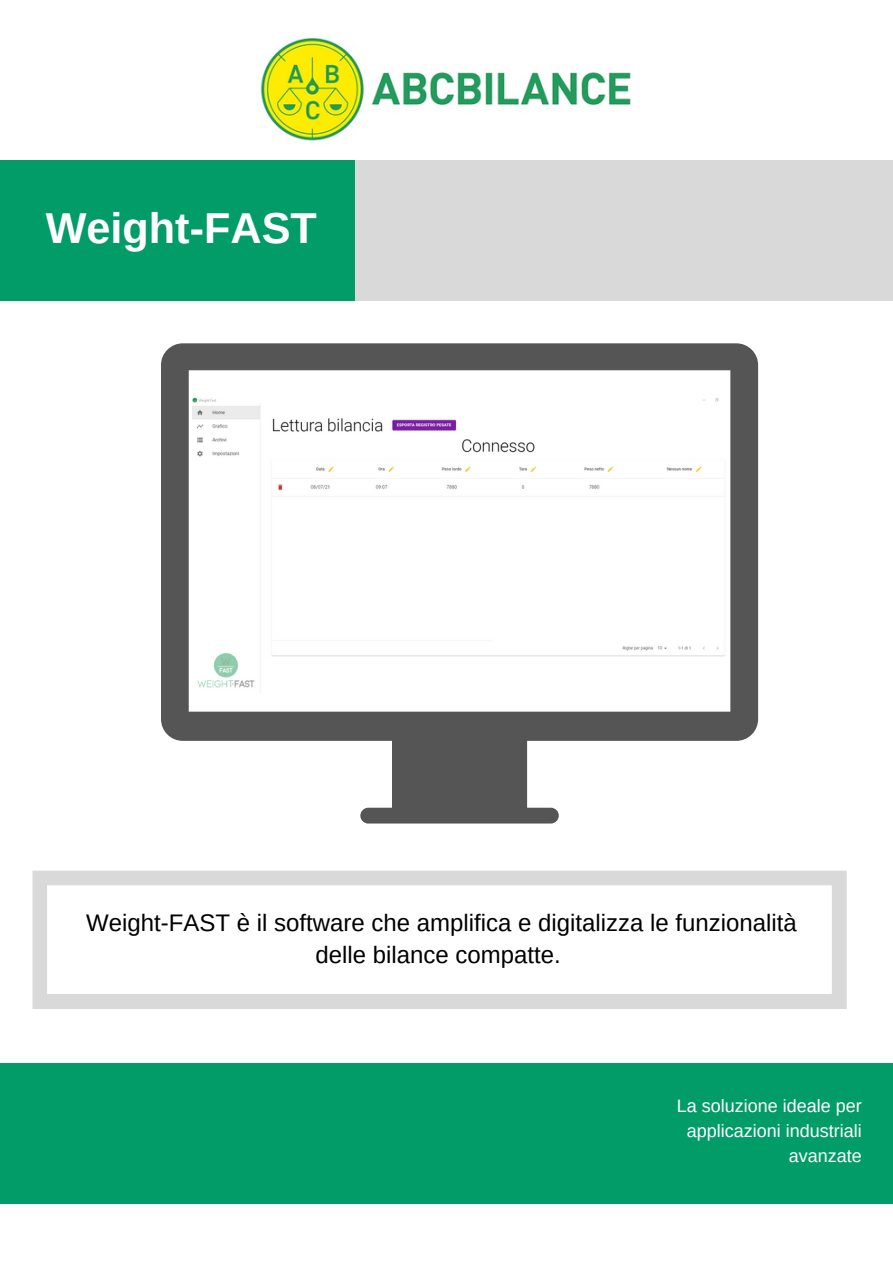
<style>
.page{position:relative;width:893px;height:1264px;background:#fff}
.page>*{position:absolute;margin:0;border:0;box-sizing:border-box;transform-origin:0 0}
.t1{font:700 43.2px "Arimo";color:#fff}
.t2{font:24px/32.5px "Arimo";color:#000;text-align:center}
.t3{font:18px/24.8px "Arimo";color:#fff;text-align:right}
</style>
<div class="page">
<img style="left:260px;top:37px;width:371px;height:104px">
<div style="left:0;top:160px;width:892px;height:141px;background:#029c68"></div>
<div style="left:356px;top:160px;width:536px;height:141px;background:#d9d9d9"></div>
<div style="left:0;top:1063px;width:892px;height:141px;background:#029c68"></div>
<svg style="left:32px;top:870px;width:814px;height:139px"></svg>
<svg style="left:161px;top:343px;width:597px;height:480px"></svg>
<img style="left:192px;top:397px;width:534px;height:295px">
<h1 class="t1" style="left:46px;top:204px;width:272px">Weight-FAST</h1>
<p class="t2" style="left:86px;top:906px;width:712px">Weight-FAST è il software che amplifica e digitalizza le funzionalità delle bilance compatte.</p>
<p class="t3" style="left:676px;top:1093px;width:186px">La soluzione ideale per applicazioni industriali avanzate</p>
</div>
